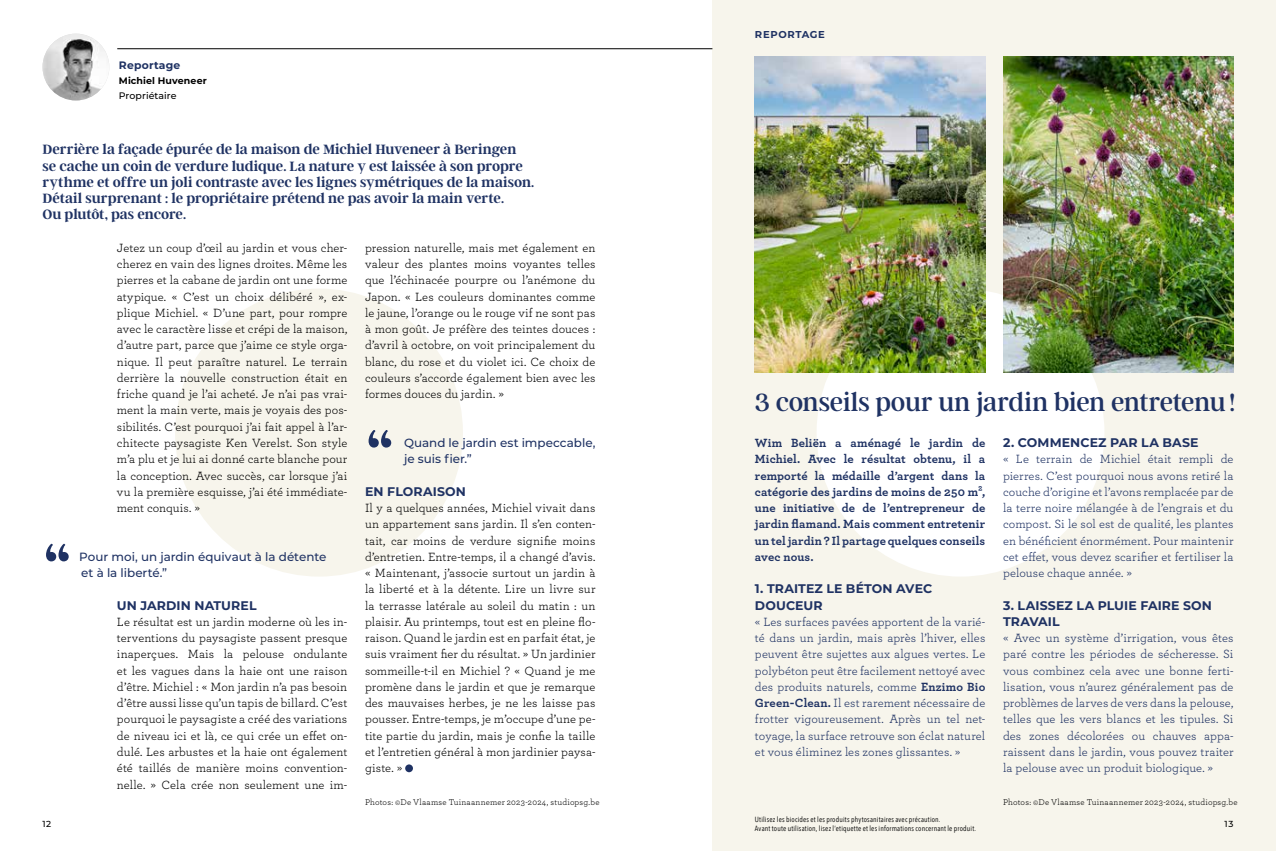
<style>
.page{position:relative;width:1276px;height:851px;background:#fff}
.page>*{position:absolute;margin:0;border:0;box-sizing:border-box;transform-origin:0 0}
.t1{font:77.88px "Argent CF";color:#1f3263}
.t2{font:27.5px "Argent CF";letter-spacing:-.01em;color:#1f3263}
.t3{font:600 15px/16.2px "Argent CF";letter-spacing:-.005em;color:#1f3263}
.t4{font:12.5px/16.2px "Archer";letter-spacing:.005em;color:#000;text-align:justify}
.t5{font:12.5px/16.2px "Archer";letter-spacing:.005em;color:#1f3263;text-align:justify}
.t6{font:700 12.5px/16.2px "Archer";letter-spacing:.005em;color:#1f3263;text-align:justify}
.t7{font:700 12.5px/16.2px "Montserrat";letter-spacing:.01em;color:#1f3263}
.t8{font:500 11.88px/16.2px "Montserrat";letter-spacing:-.005em;color:#1f3263}
.t9{font:700 10.75px "Montserrat";letter-spacing:.02em;color:#1f3263}
.t10{font:700 10px "Montserrat";letter-spacing:.07em;color:#1f3263}
.t11{font:700 9.5px "Montserrat";letter-spacing:.015em;color:#000}
.t12{font:500 9.5px "Montserrat";color:#000}
.t13{font:8.75px "Archer";letter-spacing:.025em;color:#000}
.t14{font:500 8.75px "Montserrat";color:#000}
.t15{font:7.5px/9px "Avenir Next Condensed";letter-spacing:.025em;color:#000}
.s1{font-weight:700}
</style>
<div class="page">
<div style="left:712px;top:0;width:564px;height:850px;background:#f7f5ec"></div>
<div style="left:175px;top:288px;width:288px;height:288px;background:#f7f5ec;border-radius:50%"></div>
<div style="left:816px;top:288px;width:288px;height:288px;background:#fff;border-radius:50%"></div>
<div style="left:405px;top:764px;width:8px;height:8px;background:#1f3263;border-radius:50%"></div>
<img style="left:755px;top:57px;width:230px;height:315px">
<img style="left:1003px;top:57px;width:230px;height:315px">
<img style="left:43px;top:34px;width:66px;height:66px;border-radius:33px">
<hr style="left:117px;top:48px;width:595px;height:1px;background:#000">
<p class="t9" style="left:119px;top:58px;width:63px">Reportage</p>
<p class="t11" style="left:119px;top:74px;width:90px">Michiel Huveneer</p>
<p class="t12" style="left:119px;top:89px;width:59px">Propriétaire</p>
<p class="t3" style="left:43px;top:141px;width:493px">Derrière la façade épurée de la maison de Michiel Huveneer à Beringen<br>se cache un coin de verdure ludique. La nature y est laissée à son propre rythme et offre un joli contraste avec les lignes symétriques de la maison.<br>Détail surprenant : le propriétaire prétend ne pas avoir la main verte.<br>Ou plutôt, pas encore.</p>
<p class="t4" style="left:117px;top:239px;width:232px">Jetez un coup d’œil au jardin et vous cher&shy;cherez en vain des lignes droites. Même les pierres et la cabane de jardin ont une forme atypique. « C’est un choix délibéré », ex&shy;plique Michiel. « D’une part, pour rompre avec le caractère lisse et crépi de la maison, d’autre part, parce que j’aime ce style orga&shy;nique. Il peut paraître naturel. Le terrain derrière la nouvelle construction était en friche quand je l’ai acheté. Je n’ai pas vrai&shy;ment la main verte, mais je voyais des pos&shy;sibilités. C’est pourquoi j’ai fait appel à l’ar&shy;chitecte paysagiste Ken Verelst. Son style m’a plu et je lui ai donné carte blanche pour la conception. Avec succès, car lorsque j’ai vu la première esquisse, j’ai été immédiate&shy;ment conquis. »</p>
<h1 class="t1" style="left:43px;top:529px;width:29px">“</h1>
<p class="t8" style="left:79px;top:548px;width:248px">Pour moi, un jardin équivaut à la détente et à la liberté.”</p>
<p class="t7" style="left:117px;top:596px;width:141px">UN JARDIN NATUREL</p>
<p class="t4" style="left:117px;top:613px;width:232px">Le résultat est un jardin moderne où les in&shy;terventions du paysagiste passent presque inaperçues. Mais la pelouse ondulante et les vagues dans la haie ont une raison d’être. Michiel : « Mon jardin n’a pas besoin d’être aussi lisse qu’un tapis de billard. C’est pourquoi le paysagiste a créé des variations de niveau ici et là, ce qui crée un effet on&shy;dulé. Les arbustes et la haie ont également été taillés de manière moins convention&shy;nelle. » Cela crée non seulement une im-</p>
<p class="t4" style="left:365px;top:239px;width:232px">pression naturelle, mais met également en valeur des plantes moins voyantes telles que l’échinacée pourpre ou l’anémone du Japon. « Les couleurs dominantes comme le jaune, l’orange ou le rouge vif ne sont pas à mon goût. Je préfère des teintes douces : d’avril à octobre, on voit principalement du blanc, du rose et du violet ici. Ce choix de couleurs s’accorde également bien avec les formes douces du jardin. »</p>
<h1 class="t1" style="left:365px;top:415px;width:29px">“</h1>
<p class="t8" style="left:404px;top:434px;width:193px">Quand le jardin est impeccable, je suis fier.”</p>
<p class="t7" style="left:365px;top:482px;width:102px">EN FLORAISON</p>
<p class="t4" style="left:365px;top:499px;width:232px">Il y a quelques années, Michiel vivait dans un appartement sans jardin. Il s’en conten&shy;tait, car moins de verdure signifie moins d’entretien. Entre-temps, il a changé d’avis. « Maintenant, j’associe surtout un jardin à la liberté et à la détente. Lire un livre sur la terrasse latérale au soleil du matin : un plaisir. Au printemps, tout est en pleine flo&shy;raison. Quand le jardin est en parfait état, je suis vraiment fier du résultat. » Un jardinier sommeille-t-il en Michiel ? « Quand je me promène dans le jardin et que je remarque des mauvaises herbes, je ne les laisse pas pousser. Entre-temps, je m’occupe d’une pe&shy;tite partie du jardin, mais je confie la taille et l’entretien général à mon jardinier paysa&shy;giste. »</p>
<p class="t10" style="left:755px;top:27px;width:71px">REPORTAGE</p>
<h2 class="t2" style="left:755px;top:387px;width:482px">3 conseils pour un jardin bien entretenu !</h2>
<p class="t6" style="left:755px;top:434px;width:232px">Wim Beliën a aménagé le jardin de Michiel. Avec le résultat obtenu, il a remporté la médaille d’argent dans la catégorie des jardins de moins de 250 m², une initiative de de l’entrepreneur de jardin flamand. Mais comment entretenir un tel jardin ? Il partage quelques conseils avec nous.</p>
<p class="t7" style="left:755px;top:580px;width:179px">1. TRAITEZ LE BÉTON AVEC<br>DOUCEUR</p>
<p class="t5" style="left:755px;top:613px;width:232px">« Les surfaces pavées apportent de la varié&shy;té dans un jardin, mais après l’hiver, elles peuvent être sujettes aux algues vertes. Le polybéton peut être facilement nettoyé avec des produits naturels, comme <span class="s1">Enzimo Bio Green-Clean.</span> Il est rarement nécessaire de frotter vigoureusement. Après un tel net&shy;toyage, la surface retrouve son éclat naturel et vous éliminez les zones glissantes. »</p>
<p class="t7" style="left:1003px;top:434px;width:197px">2. COMMENCEZ PAR LA BASE</p>
<p class="t5" style="left:1003px;top:450px;width:232px">« Le terrain de Michiel était rempli de pierres. C’est pourquoi nous avons retiré la couche d’origine et l’avons remplacée par de la terre noire mélangée à de l’engrais et du compost. Si le sol est de qualité, les plantes en bénéficient énormément. Pour maintenir cet effet, vous devez scarifier et fertiliser la pelouse chaque année. »</p>
<p class="t7" style="left:1003px;top:596px;width:210px">3. LAISSEZ LA PLUIE FAIRE SON<br>TRAVAIL</p>
<p class="t5" style="left:1003px;top:629px;width:232px">« Avec un système d’irrigation, vous êtes paré contre les périodes de sécheresse. Si vous combinez cela avec une bonne ferti&shy;lisation, vous n’aurez généralement pas de problèmes de larves de vers dans la pelouse, telles que les vers blancs et les tipules. Si des zones décolorées ou chauves appa&shy;raissent dans le jardin, vous pouvez traiter la pelouse avec un produit biologique. »</p>
<p class="t13" style="left:365px;top:795px;width:236px">Photos: ©De Vlaamse Tuinaannemer 2023-2024, studiopsg.be</p>
<p class="t13" style="left:1003px;top:795px;width:236px">Photos: ©De Vlaamse Tuinaannemer 2023-2024, studiopsg.be</p>
<p class="t15" style="left:755px;top:814px;width:223px">Utilisez les biocides et les produits phytosanitaires avec précaution.<br>Avant toute utilisation, lisez l’etiquette et les informations concernant le produit.</p>
<p class="t14" style="left:43px;top:817px;width:10px">12</p>
<p class="t14" style="left:1224px;top:817px;width:10px">13</p>
</div>
